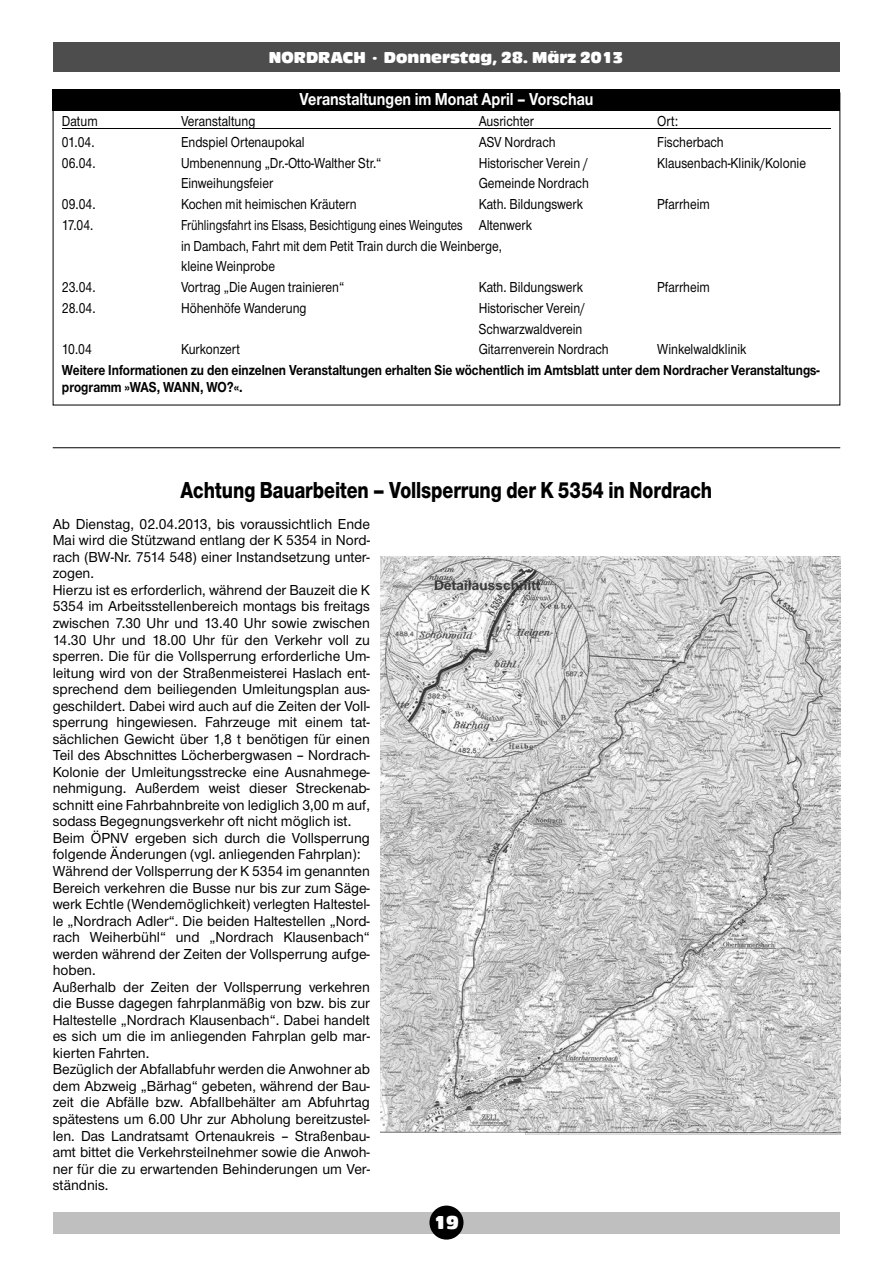
<style>
.page{position:relative;width:893px;height:1263px;background:#fff}
.page>*{position:absolute;margin:0;border:0;box-sizing:border-box;transform-origin:0 0}
.t1{font:800 24px "Nimbus Sans Novus T";color:#000;scale:.8 1}
.t2{font:19.5px "Antique Olive T Compact Ro 1";color:#fff}
.t3{font:700 18px "Nimbus Sans Novus T";color:#fff;scale:.85 1}
.t4{font:16.5px "Antique Olive T Compact Ro 1";color:#fff}
.t5{font:500 15px/16.5px "Nimbus Sans Novus T";color:#000}
.t6{font:500 15px/20.7px "Nimbus Sans Novus T";color:#000;scale:.85 1}
.t7{font:700 15px/16.5px "Nimbus Sans Novus T";color:#000;scale:.85 1}
.t8{font:500 15px/20.7px "Nimbus Sans Novus T";color:#000;scale:.8 1}
</style>
<div class="page">
<div style="left:53px;top:1212px;width:786px;height:21px;background:#bfbfbf"></div>
<div style="left:429px;top:1205px;width:34px;height:34px;background:#000;border-radius:50%"></div>
<div style="left:53px;top:43px;width:786px;height:29px;background:#4d4d4d"></div>
<img style="left:381px;top:556px;width:459px;height:578px">
<div style="left:53px;top:89px;width:787px;height:22px;background:#000"></div>
<hr style="left:62px;top:128px;width:769px;height:1px;background:#000">
<hr style="left:53px;top:447px;width:787px;height:1px;background:#000">
<p class="t4" style="left:269px;top:48px;width:356px">NORDRACH · Donnerstag, 28. März 2013</p>
<p class="t3" style="left:299px;top:89px;width:347px">Veranstaltungen im Monat April – Vorschau</p>
<p class="t6" style="left:62px;top:110px;width:44px">Datum</p>
<p class="t6" style="left:181px;top:110px;width:89px">Veranstaltung</p>
<p class="t6" style="left:479px;top:110px;width:66px">Ausrichter</p>
<p class="t6" style="left:657px;top:110px;width:26px">Ort:</p>
<p class="t6" style="left:62px;top:131px;width:40px">01.04.</p>
<p class="t6" style="left:181px;top:131px;width:147px">Endspiel Ortenaupokal</p>
<p class="t6" style="left:479px;top:131px;width:92px">ASV Nordrach</p>
<p class="t6" style="left:657px;top:131px;width:80px">Fischerbach</p>
<p class="t6" style="left:62px;top:152px;width:41px">06.04.</p>
<p class="t6" style="left:181px;top:152px;width:237px">Umbenennung „Dr.-Otto-Walther Str.“</p>
<p class="t6" style="left:479px;top:152px;width:130px">Historischer Verein /</p>
<p class="t6" style="left:657px;top:152px;width:176px">Klausenbach-Klinik/Kolonie</p>
<p class="t6" style="left:181px;top:173px;width:110px">Einweihungsfeier</p>
<p class="t6" style="left:479px;top:173px;width:131px">Gemeinde Nordrach</p>
<p class="t6" style="left:62px;top:193px;width:41px">09.04.</p>
<p class="t6" style="left:181px;top:193px;width:208px">Kochen mit heimischen Kräutern</p>
<p class="t6" style="left:479px;top:193px;width:124px">Kath. Bildungswerk</p>
<p class="t6" style="left:657px;top:193px;width:63px">Pfarrheim</p>
<p class="t6" style="left:62px;top:214px;width:38px">17.04.</p>
<p class="t8" style="left:181px;top:214px;width:440px">Frühlingsfahrt ins Elsass, Besichtigung eines Weingutes Altenwerk in Dambach, Fahrt mit dem Petit Train durch die Weinberge, kleine Weinprobe</p>
<p class="t6" style="left:62px;top:276px;width:41px">23.04.</p>
<p class="t6" style="left:181px;top:276px;width:194px">Vortrag „Die Augen trainieren“</p>
<p class="t6" style="left:479px;top:276px;width:124px">Kath. Bildungswerk</p>
<p class="t6" style="left:657px;top:276px;width:63px">Pfarrheim</p>
<p class="t6" style="left:62px;top:297px;width:41px">28.04.</p>
<p class="t6" style="left:181px;top:297px;width:149px">Höhenhöfe Wanderung</p>
<p class="t6" style="left:479px;top:297px;width:127px">Historischer Verein/<br>Schwarzwaldverein</p>
<p class="t6" style="left:62px;top:339px;width:37px">10.04</p>
<p class="t6" style="left:181px;top:339px;width:71px">Kurkonzert</p>
<p class="t6" style="left:479px;top:339px;width:155px">Gitarrenverein Nordrach</p>
<p class="t6" style="left:657px;top:339px;width:106px">Winkelwaldklinik</p>
<p class="t7" style="left:62px;top:361px;width:893px">Weitere Informationen zu den einzelnen Veranstaltungen erhalten Sie wöchentlich im Amtsblatt unter dem Nordracher Veranstaltungs&shy;programm »WAS, WANN, WO?«.</p>
<h1 class="t1" style="left:181px;top:475px;width:666px">Achtung Bauarbeiten – Vollsperrung der K 5354 in Nordrach</h1>
<p class="t5" style="left:53px;top:515px;width:319px">Ab Dienstag, 02.04.2013, bis voraussichtlich Ende Mai wird die Stützwand entlang der K 5354 in Nord&shy;rach (BW-Nr. 7514 548) einer Instandsetzung unter&shy;zogen.<br>Hierzu ist es erforderlich, während der Bauzeit die K 5354 im Arbeitsstellenbereich montags bis freitags zwischen 7.30 Uhr und 13.40 Uhr sowie zwischen 14.30 Uhr und 18.00 Uhr für den Verkehr voll zu sperren. Die für die Vollsperrung erforderliche Um&shy;leitung wird von der Straßenmeisterei Haslach ent&shy;sprechend dem beiliegenden Umleitungsplan aus&shy;geschildert. Dabei wird auch auf die Zeiten der Voll&shy;sperrung hingewiesen. Fahrzeuge mit einem tat&shy;sächlichen Gewicht über 1,8 t benötigen für einen Teil des Abschnittes Löcherbergwasen – Nordrach-Kolonie der Umleitungsstrecke eine Ausnahmege&shy;nehmigung. Außerdem weist dieser Streckenab&shy;schnitt eine Fahrbahnbreite von lediglich 3,00 m auf, sodass Begegnungsverkehr oft nicht möglich ist.<br>Beim ÖPNV ergeben sich durch die Vollsperrung folgende Änderungen (vgl. anliegenden Fahrplan):<br>Während der Vollsperrung der K 5354 im genannten Bereich verkehren die Busse nur bis zur zum Säge&shy;werk Echtle (Wendemöglichkeit) verlegten Haltestel&shy;le „Nordrach Adler“. Die beiden Haltestellen „Nord&shy;rach Weiherbühl“ und „Nordrach Klausenbach“ werden während der Zeiten der Vollsperrung aufge&shy;hoben.<br>Außerhalb der Zeiten der Vollsperrung verkehren die Busse dagegen fahrplanmäßig von bzw. bis zur Haltestelle „Nordrach Klausenbach“. Dabei handelt es sich um die im anliegenden Fahrplan gelb mar&shy;kierten Fahrten.<br>Bezüglich der Abfallabfuhr werden die Anwohner ab dem Abzweig „Bärhag“ gebeten, während der Bau&shy;zeit die Abfälle bzw. Abfallbehälter am Abfuhrtag spätestens um 6.00 Uhr zur Abholung bereitzustel&shy;len. Das Landratsamt Ortenaukreis – Straßenbau&shy;amt bittet die Verkehrsteilnehmer sowie die Anwoh&shy;ner für die zu erwartenden Behinderungen um Ver&shy;ständnis.</p>
<h2 class="t2" style="left:433px;top:1211px;width:27px">19</h2>
</div>
